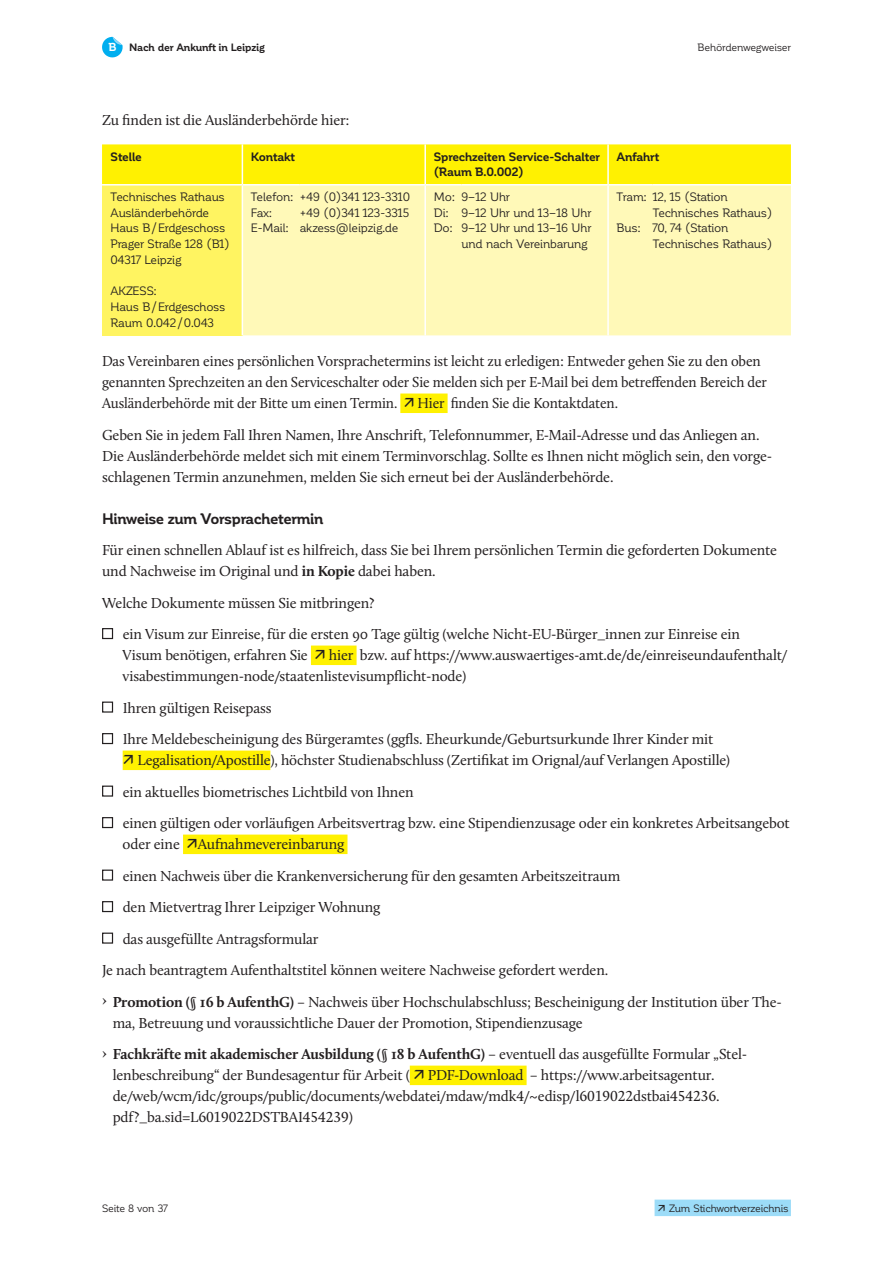
<style>
.page{position:relative;width:893px;height:1263px;background:#fff}
.page>*{position:absolute;margin:0;border:0;box-sizing:border-box;transform-origin:0 0}
.ULWC_Text_10_14{font:15px/21px "Calluna";letter-spacing:-.01em;color:#231f20}
.ULWC_Text_10_14-2{font:15px "Calluna";letter-spacing:-.01em;color:#231f20;scale:.96 1}
.ULWC_Ü4_10_14_schwar{font:700 15px "Corporative";letter-spacing:-.025em;color:#231f20}
.ULWC_Tabelle_8_10_5{font:12px/15.8px "Corporative";letter-spacing:-.02em;color:#231f20}
.ULWC_Tabelle_8_10_5-2{font:700 12px/15.8px "Corporative";letter-spacing:-.015em;color:#231f20}
.ULWC_Tabelle_8_10_5-3{font:12px "Corporative";color:#231f20}
.t1{font:700 11.4px "Corporative";color:#fff}
.t2{font:10.5px "Corporative";letter-spacing:-.02em;color:#231f20}
.ULWC_Kolumnentitel_7{font:700 10.5px "Corporative";letter-spacing:-.02em;color:#231f20}
.s1{font-weight:700}
.s2{color:#9cdcf8}
</style>
<div class="page">
<div style="left:655px;top:1199px;width:136px;height:17px;background:#9cdcf8"></div>
<svg style="left:102px;top:37px;width:21px;height:21px"></svg>
<div style="left:400px;top:393px;width:48px;height:20px;background:#fff101"></div>
<div style="left:311px;top:645px;width:46px;height:20px;background:#fff101"></div>
<div style="left:123px;top:750px;width:147px;height:20px;background:#fff101"></div>
<div style="left:183px;top:834px;width:164px;height:20px;background:#fff101"></div>
<div style="left:410px;top:1065px;width:117px;height:20px;background:#fff101"></div>
<div style="left:102px;top:628px;width:11px;height:11px;border:1px solid #231f20"></div>
<div style="left:102px;top:701px;width:11px;height:12px;border:1px solid #231f20"></div>
<div style="left:102px;top:733px;width:11px;height:11px;border:1px solid #231f20"></div>
<div style="left:102px;top:785px;width:11px;height:12px;border:1px solid #231f20"></div>
<div style="left:102px;top:817px;width:11px;height:11px;border:1px solid #231f20"></div>
<div style="left:102px;top:869px;width:11px;height:12px;border:1px solid #231f20"></div>
<div style="left:102px;top:901px;width:11px;height:11px;border:1px solid #231f20"></div>
<div style="left:102px;top:932px;width:11px;height:12px;border:1px solid #231f20"></div>
<div style="left:102px;top:144px;width:689px;height:40px;background:#fff101"></div>
<div style="left:102px;top:185px;width:140px;height:150px;background:#fff461"></div>
<div style="left:243px;top:186px;width:548px;height:149px;background:#fff9b8"></div>
<hr style="left:242px;top:144px;width:1px;height:40px;background:#fff">
<hr style="left:424px;top:144px;width:2px;height:40px;background:#fff">
<hr style="left:607px;top:144px;width:2px;height:40px;background:#fff">
<hr style="left:102px;top:184px;width:140px;height:2px;background:#fff">
<hr style="left:424px;top:186px;width:2px;height:149px;background:#fff">
<hr style="left:607px;top:186px;width:2px;height:149px;background:#fff">
<p class="t1" style="left:108px;top:41px;width:9px">B</p>
<p class="ULWC_Kolumnentitel_7" style="left:129px;top:42px;width:137px">Nach der Ankunft in Leipzig</p>
<p class="t2" style="left:698px;top:42px;width:95px">Behördenwegweiser</p>
<p class="ULWC_Text_10_14" style="left:102px;top:109px;width:249px">Zu finden ist die Ausländerbehörde hier:</p>
<p class="ULWC_Tabelle_8_10_5-2" style="left:111px;top:149px;width:33px">Stelle</p>
<p class="ULWC_Tabelle_8_10_5-2" style="left:251px;top:149px;width:45px">Kontakt</p>
<p class="ULWC_Tabelle_8_10_5-2" style="left:434px;top:149px;width:168px">Sprechzeiten Service-Schalter (Raum B.0.002)</p>
<p class="ULWC_Tabelle_8_10_5-2" style="left:617px;top:149px;width:44px">Anfahrt</p>
<p class="ULWC_Tabelle_8_10_5" style="left:111px;top:189px;width:116px">Technisches Rathaus</p>
<p class="ULWC_Tabelle_8_10_5" style="left:111px;top:205px;width:100px">Ausländerbehörde</p>
<p class="ULWC_Tabelle_8_10_5" style="left:111px;top:220px;width:116px">Haus B / Erdgeschoss</p>
<p class="ULWC_Tabelle_8_10_5" style="left:111px;top:236px;width:121px">Prager Straße 128 (B1)</p>
<p class="ULWC_Tabelle_8_10_5-3" style="left:111px;top:253px;width:72px">04317 Leipzig</p>
<p class="ULWC_Tabelle_8_10_5" style="left:111px;top:283px;width:48px">AKZESS:</p>
<p class="ULWC_Tabelle_8_10_5" style="left:111px;top:299px;width:116px">Haus B / Erdgeschoss</p>
<p class="ULWC_Tabelle_8_10_5-3" style="left:111px;top:316px;width:105px">Raum 0.042/0.043</p>
<p class="ULWC_Tabelle_8_10_5" style="left:300px;top:189px;width:112px">+49 (0)341 123-3310</p>
<p class="ULWC_Tabelle_8_10_5" style="left:300px;top:205px;width:111px">+49 (0)341 123-3315</p>
<p class="ULWC_Tabelle_8_10_5" style="left:300px;top:220px;width:100px">akzess@leipzig.de</p>
<p class="ULWC_Tabelle_8_10_5" style="left:653px;top:189px;width:121px">12, 15 (Station<br>Technisches Rathaus)</p>
<p class="ULWC_Tabelle_8_10_5" style="left:653px;top:220px;width:121px">70, 74 (Station<br>Technisches Rathaus)</p>
<p class="ULWC_Tabelle_8_10_5" style="left:251px;top:189px;width:44px">Telefon:</p>
<p class="ULWC_Tabelle_8_10_5" style="left:251px;top:205px;width:23px">Fax:</p>
<p class="ULWC_Tabelle_8_10_5" style="left:251px;top:220px;width:39px">E-Mail:</p>
<p class="ULWC_Tabelle_8_10_5" style="left:461px;top:189px;width:50px">9–12 Uhr</p>
<p class="ULWC_Tabelle_8_10_5" style="left:461px;top:205px;width:132px">9–12 Uhr und 13–18 Uhr</p>
<p class="ULWC_Tabelle_8_10_5" style="left:461px;top:220px;width:132px">9–12 Uhr und 13–16 Uhr</p>
<p class="ULWC_Tabelle_8_10_5" style="left:461px;top:236px;width:128px">und nach Vereinbarung</p>
<p class="ULWC_Tabelle_8_10_5" style="left:434px;top:189px;width:23px">Mo:</p>
<p class="ULWC_Tabelle_8_10_5" style="left:434px;top:205px;width:16px">Di:</p>
<p class="ULWC_Tabelle_8_10_5" style="left:434px;top:220px;width:20px">Do:</p>
<p class="ULWC_Tabelle_8_10_5" style="left:617px;top:189px;width:32px">Tram:</p>
<p class="ULWC_Tabelle_8_10_5" style="left:617px;top:220px;width:25px">Bus:</p>
<p class="ULWC_Text_10_14" style="left:102px;top:350px;width:666px">Das Vereinbaren eines persönlichen Vorsprachetermins ist leicht zu erledigen: Entweder gehen Sie zu den oben genannten Sprechzeiten an den Serviceschalter oder Sie melden sich per E-Mail bei dem betreffenden Bereich der<br>Ausländerbehörde mit der Bitte um einen Termin.</p>
<p class="ULWC_Text_10_14-2" style="left:418px;top:394px;width:210px">Hier finden Sie die Kontaktdaten.</p>
<p class="ULWC_Text_10_14" style="left:102px;top:424px;width:672px">Geben Sie in jedem Fall Ihren Namen, Ihre Anschrift, Telefonnummer, E-Mail-Adresse und das Anliegen an.<br>Die Ausländerbehörde meldet sich mit einem Terminvorschlag. Sollte es Ihnen nicht möglich sein, den vorge&shy;schlagenen Termin anzunehmen, melden Sie sich erneut bei der Ausländerbehörde.</p>
<p class="ULWC_Ü4_10_14_schwar" style="left:102px;top:510px;width:223px">Hinweise zum Vorsprachetermin</p>
<p class="ULWC_Text_10_14" style="left:102px;top:539px;width:677px">Für einen schnellen Ablauf ist es hilfreich, dass Sie bei Ihrem persönlichen Termin die geforderten Dokumente und Nachweise im Original und <span class="s1">in Kopie</span> dabei haben.</p>
<p class="ULWC_Text_10_14" style="left:102px;top:592px;width:274px">Welche Dokumente müssen Sie mitbringen?</p>
<p class="ULWC_Text_10_14" style="left:123px;top:623px;width:619px">ein Visum zur Einreise, für die ersten 90 Tage gültig (welche Nicht-EU-Bürger_innen zur Einreise ein<br>Visum benötigen, erfahren Sie</p>
<p class="ULWC_Text_10_14" style="left:123px;top:644px;width:666px;text-indent:206px">hier bzw. auf https://www.auswaertiges-amt.de/de/einreiseundaufenthalt/ visabestimmungen-node/staatenlistevisumpflicht-node)</p>
<p class="ULWC_Text_10_14" style="left:123px;top:697px;width:150px">Ihren gültigen Reisepass</p>
<p class="ULWC_Text_10_14" style="left:137px;top:728px;width:594px;text-indent:-15px">Ihre Meldebescheinigung des Bürgeramtes (ggfls. Eheurkunde/Geburtsurkunde Ihrer Kinder mit<br>Legalisation/Apostille), höchster Studienabschluss (Zertifikat im Orignal/auf Verlangen Apostille)</p>
<p class="ULWC_Text_10_14" style="left:123px;top:781px;width:293px">ein aktuelles biometrisches Lichtbild von Ihnen</p>
<p class="ULWC_Text_10_14" style="left:123px;top:812px;width:669px">einen gültigen oder vorläufigen Arbeitsvertrag bzw. eine Stipendienzusage oder ein konkretes Arbeitsangebot oder eine Aufnahmevereinbarung</p>
<p class="ULWC_Text_10_14" style="left:123px;top:865px;width:499px">einen Nachweis über die Krankenversicherung für den gesamten Arbeitszeitraum</p>
<p class="ULWC_Text_10_14" style="left:123px;top:896px;width:259px">den Mietvertrag Ihrer Leipziger Wohnung</p>
<p class="ULWC_Text_10_14" style="left:123px;top:928px;width:197px">das ausgefüllte Antragsformular</p>
<p class="ULWC_Text_10_14" style="left:102px;top:959px;width:508px">Je nach beantragtem Aufenthaltstitel können weitere Nachweise gefordert werden.</p>
<p class="ULWC_Text_10_14" style="left:113px;top:991px;width:671px;text-indent:-11px">› <span class="s1">Promotion (§ 16 b AufenthG)</span> – Nachweis über Hochschulabschluss; Bescheinigung der Institution über The&shy;ma, Betreuung und voraussichtliche Dauer der Promotion, Stipendienzusage</p>
<p class="ULWC_Text_10_14" style="left:113px;top:1043px;width:636px;text-indent:-11px">› <span class="s1">Fachkräfte mit akademischer Ausbildung (§ 18 b AufenthG)</span> – eventuell das ausgefüllte Formular „Stel&shy;lenbeschreibung“ der Bundesagentur für Arbeit ( PDF-Download – https://www.arbeitsagentur. de/web/wcm/idc/groups/public/documents/webdatei/mdaw/mdk4/~edisp/l6019022dstbai454236. pdf?_ba.sid=L6019022DSTBAI454239)</p>
<p class="t2" style="left:102px;top:1202px;width:67px">Seite 8 von 37</p>
<p class="t2" style="left:669px;top:1202px;width:123px">Zum Stichwortverzeichnis<span class="s2">.</span></p>
</div>
